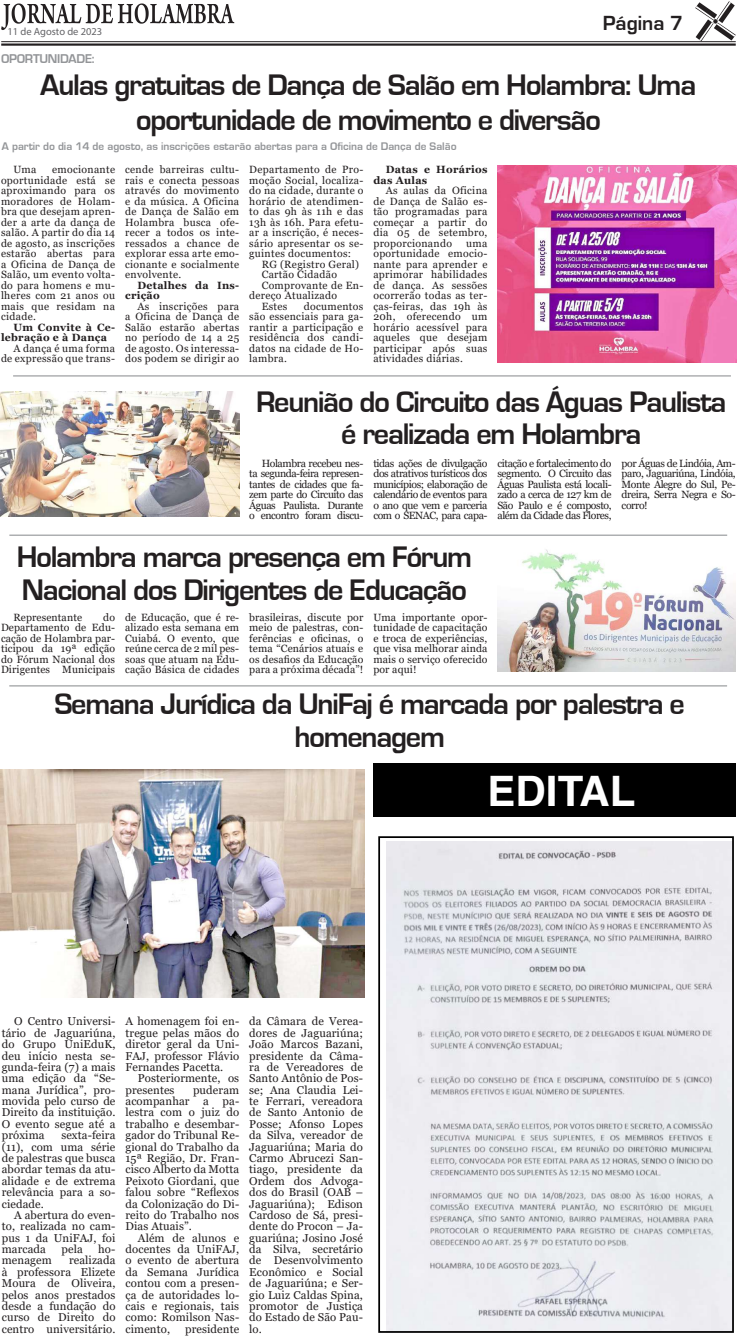
<style>
.page{position:relative;width:737px;height:1340px;background:#fff}
.page>*{position:absolute;margin:0;border:0;box-sizing:border-box;transform-origin:0 0}
.t1{font:700 42px "Helvetica";color:#fff}
.t2{font:30.62px/32.4px "Eurose";letter-spacing:-.04em;color:#231f20;text-align:center}
.t3{font:21.09px "Eurose";color:#231f20}
.t4{font:13.12px "Eurose";letter-spacing:-.02em;color:#939598}
.t5{font:11.38px/11.4px "Georgia";letter-spacing:.01em;color:#231f20;text-align:justify}
.t6{font:11.38px "Eurose";color:#939598}
.t7{font:10.5px/10.5px "Georgia";letter-spacing:.03em;color:#231f20;text-align:justify}
.t8{font:700 10.5px/10.5px "Georgia";letter-spacing:.03em;color:#231f20}
.t9{font:10.5px "Myriad Pro";color:#636366}
.t10{font:10.5px "Georgia";letter-spacing:.01em;color:#231f20}
</style>
<div class="page">
<hr style="left:1px;top:41px;width:734px;height:1px;background:#231f20">
<hr style="left:1px;top:43px;width:734px;height:3px;background:#231f20">
<svg style="left:695px;top:1px;width:40px;height:40px"></svg>
<svg style="left:1px;top:3px;width:233px;height:27px"></svg>
<hr style="left:13px;top:376px;width:718px;height:1px;background:#86888b">
<hr style="left:9px;top:535px;width:718px;height:1px;background:#86888b">
<hr style="left:9px;top:685px;width:718px;height:1px;background:#86888b">
<img style="left:497px;top:165px;width:240px;height:198px">
<img style="left:0;top:391px;width:239px;height:125px">
<img style="left:497px;top:549px;width:238px;height:122px">
<img style="left:1px;top:769px;width:363px;height:228px">
<img style="left:386px;top:841px;width:345px;height:488px">
<div style="left:378px;top:836px;width:356px;height:496px;border:2px solid #000"></div>
<div style="left:373px;top:763px;width:362px;height:53px;background:#000"></div>
<p class="t9" style="left:7px;top:25px;width:96px">11 de Agosto de 2023</p>
<h3 class="t3" style="left:602px;top:12px;width:82px">Página 7</h3>
<p class="t4" style="left:1px;top:52px;width:95px">OPORTUNIDADE:</p>
<h2 class="t2" style="left:41px;top:68px;width:657px;line-height:34.1px">Aulas gratuitas de Dança de Salão em Holambra: Uma oportunidade de movimento e diversão</h2>
<p class="t6" style="left:2px;top:140px;width:456px">A partir do dia 14 de agosto, as inscrições estarão abertas para a Oficina de Dança de Salão</p>
<p class="t7" style="left:13px;top:165px;width:25px">Uma</p>
<p class="t7" style="left:125px;top:165px;width:116px">cende barreiras cultu&shy;rais e conecta pessoas através do movimento e da música. A Oficina de Dança de Salão em Holambra busca ofe&shy;recer a todos os inte&shy;ressados a chance de explorar essa arte emo&shy;cionante e socialmente envolvente.</p>
<p class="t8" style="left:125px;top:280px;width:116px;text-indent:12px">Detalhes da Ins&shy;crição</p>
<p class="t7" style="left:125px;top:301px;width:116px;text-indent:12px">As inscrições para a Oficina de Dança de Salão estarão abertas no período de 14 a 25 de agosto. Os interessa&shy;dos podem se dirigir ao</p>
<p class="t7" style="left:249px;top:165px;width:116px">Departamento de Pro&shy;moção Social, localiza&shy;do na cidade, durante o horário de atendimen&shy;to das 9h às 11h e das 13h às 16h. Para efetu&shy;ar a inscrição, é neces&shy;sário apresentar os se&shy;guintes documentos:</p>
<p class="t7" style="left:262px;top:259px;width:99px">RG (Registro Geral)</p>
<p class="t7" style="left:262px;top:270px;width:77px">Cartão Cidadão</p>
<p class="t7" style="left:262px;top:280px;width:103px">Comprovante de En-</p>
<p class="t7" style="left:249px;top:291px;width:89px">dereço Atualizado</p>
<p class="t7" style="left:262px;top:301px;width:27px">Estes</p>
<p class="t8" style="left:373px;top:164px;width:116px;text-indent:12px">Datas e Horários das Aulas</p>
<p class="t7" style="left:373px;top:186px;width:116px;text-indent:12px">As aulas da Oficina de Dança de Salão es&shy;tão programadas para começar a partir do dia 05 de setembro, proporcionando</p>
<p class="t7" style="left:1px;top:165px;width:116px;text-indent:51px">emocionante oportunidade está se aproximando para os moradores de Holam&shy;bra que desejam apren&shy;der a arte da dança de salão. A partir do dia 14 de agosto, as inscrições estarão abertas para a Oficina de Dança de Salão, um evento volta&shy;do para homens e mu&shy;lheres com 21 anos ou mais que residam na cidade.</p>
<p class="t8" style="left:1px;top:322px;width:116px;text-indent:12px">Um Convite à Ce&shy;lebração e à Dança</p>
<p class="t7" style="left:1px;top:343px;width:116px;text-align:right">A dança é uma forma de expressão que trans-</p>
<p class="t7" style="left:373px;top:238px;width:116px;text-indent:93px">uma oportunidade emocio&shy;nante para aprender e aprimorar habilidades de dança. As sessões ocorrerão todas as ter&shy;ças-feiras, das 19h às 20h, oferecendo um horário acessível para aqueles que desejam participar após suas atividades diárias.</p>
<p class="t7" style="left:249px;top:301px;width:116px;text-indent:55px">documentos são essenciais para ga&shy;rantir a participação e residência dos candi&shy;datos na cidade de Ho&shy;lambra.</p>
<h2 class="t2" style="left:256px;top:385px;width:472px">Reunião do Circuito das Águas Paulista é realizada em Holambra</h2>
<p class="t7" style="left:249px;top:458px;width:116px;text-indent:12px">Holambra recebeu nes&shy;ta segunda-feira represen&shy;tantes de cidades que fa&shy;zem parte do Circuito das Águas Paulista. Durante o encontro foram discu-</p>
<p class="t7" style="left:373px;top:458px;width:116px">tidas ações de divulgação dos atrativos turísticos dos municípios; elaboração de calendário de eventos para o ano que vem e parceria com o SENAC, para capa-</p>
<p class="t7" style="left:497px;top:458px;width:116px">citação e fortalecimento do segmento. O Circuito das Águas Paulista está locali&shy;zado a cerca de 127 km de São Paulo e é composto, além da Cidade das Flores,</p>
<p class="t7" style="left:621px;top:458px;width:116px">por Águas de Lindóia, Am&shy;paro, Jaguariúna, Lindóia, Monte Alegre do Sul, Pe&shy;dreira, Serra Negra e So&shy;corro!</p>
<h2 class="t2" style="left:17px;top:541px;width:457px;text-align:left">Holambra marca presença em Fórum<br>Nacional dos Dirigentes de Educação</h2>
<p class="t7" style="left:1px;top:612px;width:116px;text-indent:102px">do Departamento de Edu&shy;cação de Holambra par&shy;ticipou da 19ª edição do Fórum Nacional dos Dirigentes Municipais</p>
<p class="t7" style="left:125px;top:612px;width:116px">de Educação, que é re&shy;alizado esta semana em Cuiabá. O evento, que reúne cerca de 2 mil pes&shy;soas que atuam na Edu&shy;cação Básica de cidades</p>
<p class="t7" style="left:249px;top:612px;width:116px">brasileiras, discute por meio de palestras, con&shy;ferências e oficinas, o tema “Cenários atuais e os desafios da Educação para a próxima década”!</p>
<p class="t7" style="left:373px;top:612px;width:116px">Uma importante opor&shy;tunidade de capacitação e troca de experiências, que visa melhorar ainda mais o serviço oferecido por aqui!</p>
<p class="t10" style="left:13px;top:611px;width:70px">Representante</p>
<h2 class="t2" style="left:54px;top:688px;width:632px">Semana Jurídica da UniFaj é marcada por palestra e homenagem</h2>
<p class="t5" style="left:2px;top:1016px;width:115px;text-indent:12px">O Centro Universi&shy;tário de Jaguariúna, do Grupo UniEduK, deu início nesta se&shy;gunda-feira (7) a mais uma edição da “Se&shy;mana Jurídica”, pro&shy;movida pelo curso de Direito da instituição.<br>O evento segue até a próxima</p>
<p class="t5" style="left:2px;top:1129px;width:115px;text-indent:60px">sexta-feira (11), com uma série de palestras que busca abordar temas da atu&shy;alidade e de extrema relevância para a so&shy;ciedade.</p>
<p class="t5" style="left:2px;top:1209px;width:115px;text-indent:12px">A abertura do even&shy;to, realizada no cam&shy;pus 1 da UniFAJ, foi marcada</p>
<p class="t5" style="left:61px;top:1243px;width:23px">pela</p>
<p class="t5" style="left:98px;top:1243px;width:19px">ho-</p>
<p class="t5" style="left:2px;top:1254px;width:115px;text-indent:67px">realizada à professora Elizete Moura de Oliveira, pelos anos prestados desde a fundação do curso de Direito do centro universitário.</p>
<p class="t5" style="left:2px;top:1254px;width:51px">menagem</p>
<p class="t5" style="left:125px;top:1016px;width:115px">A homenagem foi en&shy;tregue pelas mãos do diretor geral da Uni-FAJ, professor Flávio Fernandes Pacetta.</p>
<p class="t5" style="left:125px;top:1072px;width:115px;text-indent:12px">Posteriormente, os presentes</p>
<p class="t5" style="left:125px;top:1084px;width:115px;text-indent:67px">puderam acompanhar a pa&shy;lestra com o juiz do trabalho e desembar&shy;gador do Tribunal Re&shy;gional do Trabalho da 15ª Região, Dr. Fran&shy;cisco Alberto da Motta Peixoto Giordani, que falou sobre “Reflexos da Colonização do Di&shy;reito do Trabalho nos Dias Atuais”.</p>
<p class="t5" style="left:125px;top:1232px;width:115px;text-indent:12px">Além de alunos e docentes da UniFAJ, o evento de abertura da Semana Jurídica contou com a presen&shy;ça de autoridades lo&shy;cais e regionais, tais como: Romilson Nas&shy;cimento,</p>
<p class="t5" style="left:185px;top:1323px;width:56px">presidente</p>
<p class="t5" style="left:249px;top:1016px;width:115px">da Câmara de Verea&shy;dores de Jaguariúna; João Marcos Bazani, presidente da Câma&shy;ra de Vereadores de Santo Antônio de Pos&shy;se; Ana Claudia Lei&shy;te Ferrari, vereadora de Santo Antonio de Posse; Afonso Lopes da Silva, vereador de Jaguariúna; Maria do Carmo Abrucezi San&shy;tiago, presidente da Ordem dos Advoga&shy;dos do Brasil (OAB – Jaguariúna); Edison Cardoso de Sá, presi&shy;dente do Procon – Ja&shy;guariúna; Josino José da Silva, secretário de Desenvolvimento Econômico e Social de Jaguariúna; e Ser&shy;gio Luiz Caldas Spina, promotor de Justiça do Estado de São Pau&shy;lo.</p>
<h1 class="t1" style="left:487px;top:765px;width:149px">EDITAL</h1>
</div>
